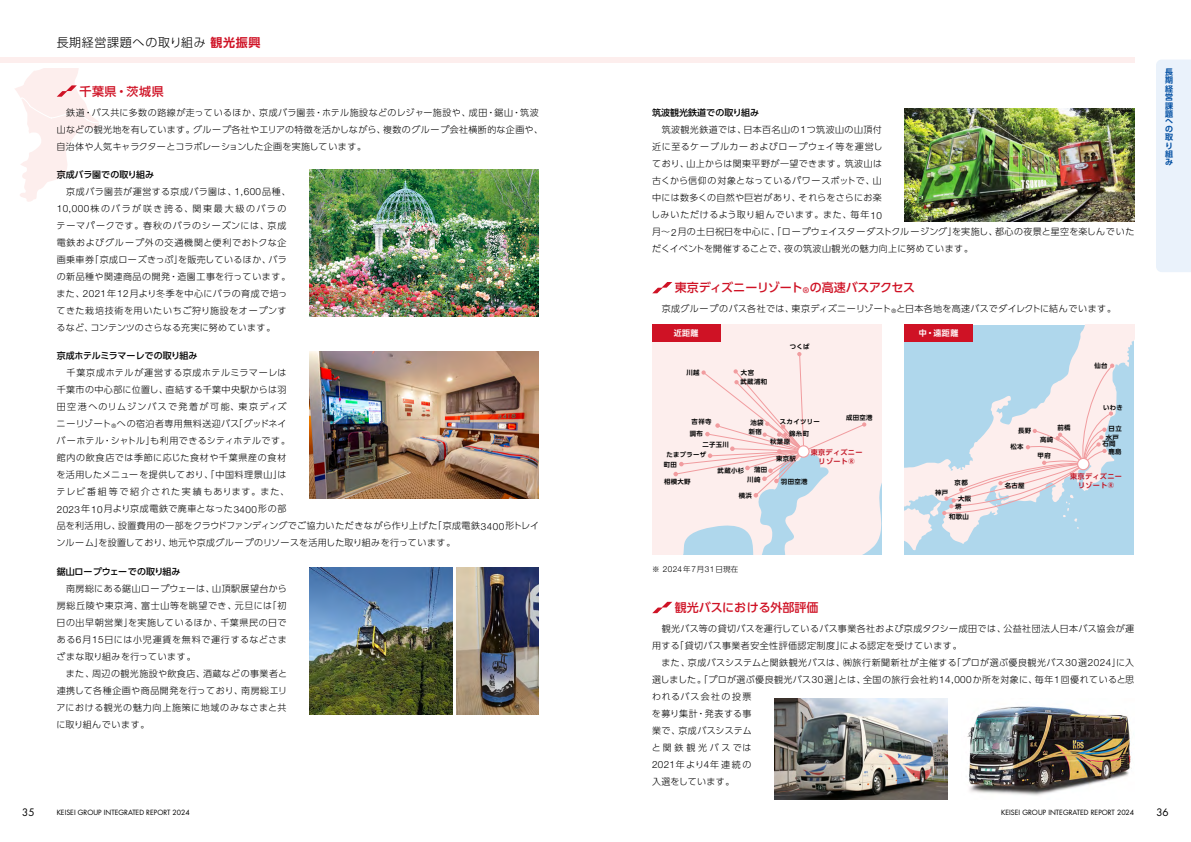
<style>
.page{position:relative;width:1191px;height:842px;background:#fff}
.page>*{position:absolute;margin:0;border:0;box-sizing:border-box;transform-origin:0 0}
.t1{font:500 12px "UD Shin Go Pro";letter-spacing:-.005em;color:#cf1225}
.t2{font:300 12px "UD Shin Go Pro";letter-spacing:.05em;color:#000}
.t3{font:10px "Futura Std";color:#000}
.t4{font:300 9px/17px "UD Shin Go Pro";letter-spacing:.05em;color:#000}
.t5{font:500 9px "UD Shin Go Pro";letter-spacing:-.02em;color:#000}
.t6{font:500 9px "UD Shin Go Pro";color:#000}
.t7{font:300 8.2px "Helvetica Neue LT Std";letter-spacing:.045em;color:#000}
.t8{font:700 8px/8.4px "UD Shin Go Pro De";color:#004ea2;text-align:justify}
.t9{font:700 8px "UD Shin Go Pro De";letter-spacing:.05em;color:#fff}
.t10{font:700 7.1px/8.5px "UD Shin Go Pro De";letter-spacing:.05em;color:#c31827;text-align:center}
.t11{font:7px "Futura Std";color:#000}
.t12{font:700 6.4px/8.2px "UD Shin Go Pro De";letter-spacing:.05em;color:#000}
.s1{font-family:"UD Shin Go Pro De";font-weight:700;color:#cf1225}
.s2{font-weight:500}
.s3{font-family:"Helvetica Neue LT Std";font-size:9.9px}
.s4{font-family:"Helvetica Neue LT Std";font-size:5.9px}
.s5{font-family:"Helvetica Neue LT Std";font-size:7.9px}
.s6{font-family:"UD Shin Go Pro";font-size:7.5px}
</style>
<div class="page">
<div style="left:0;top:57px;width:1134px;height:5px;background:#fdeeed"></div>
<svg style="left:15px;top:68px;width:84px;height:134px"></svg>
<img style="left:309px;top:351px;width:230px;height:148px">
<img style="left:309px;top:567px;width:143px;height:147px">
<img style="left:456px;top:567px;width:83px;height:147px">
<img style="left:309px;top:169px;width:230px;height:148px">
<svg style="left:904px;top:325px;width:230px;height:219px;background:#bddaeb"></svg>
<svg style="left:652px;top:325px;width:230px;height:229px;background:#f2eaec"></svg>
<svg style="left:673px;top:352px;width:193px;height:145px;background:#f7e7e8"></svg>
<div style="left:797px;top:446px;width:12px;height:11px;background:#fff;border-radius:50%"></div>
<div style="left:797px;top:445px;width:12px;height:13px;border:1px solid #f19c9f;border-radius:50%"></div>
<svg style="left:904px;top:364px;width:210px;height:190px;background:#d1dee9"></svg>
<div style="left:1077px;top:458px;width:12px;height:12px;background:#fff;border-radius:50%"></div>
<div style="left:1077px;top:458px;width:12px;height:12px;border:1px solid #f19c9f;border-radius:50%"></div>
<svg style="left:652px;top:282px;width:20px;height:11px"></svg>
<svg style="left:652px;top:602px;width:20px;height:11px"></svg>
<div style="left:652px;top:325px;width:68px;height:17px;background:#cf1225"></div>
<div style="left:904px;top:325px;width:68px;height:17px;background:#cf1225"></div>
<img style="left:904px;top:108px;width:230px;height:114px">
<img style="left:967px;top:706px;width:165px;height:90px">
<img style="left:774px;top:698px;width:173px;height:101px">
<div style="left:1156px;top:60px;width:35px;height:212px;background:#eaf2fb"></div>
<h1 class="t2" style="left:57px;top:33px;width:205px">長期経営課題への取り組み<span class="s1">観光振興</span></h1>
<h1 class="t1" style="left:79px;top:81px;width:86px">千葉県・茨城県</h1>
<p class="t4" style="left:57px;top:103px;width:488px">　鉄道・バス共に多数の路線が走っているほか、京成バラ園芸・ホテル施設などのレジャー施設や、成田・鋸山・筑波山などの観光地を有しています。グループ各社やエリアの特徴を活かしながら、複数のグループ会社横断的な企画や、自治体や人気キャラクターとコラボレーションした企画を実施しています。</p>
<p class="t4" style="left:56px;top:166px;width:236px"><span class="s2">京成バラ園での取り組み<br></span>　京成バラ園芸が運営する京成バラ園は、<span class="s3">1,600</span>品種、<br><span class="s3">10,000</span>株のバラが咲き誇る、関東最大級のバラのテーマパークです。春秋のバラのシーズンには、京成電鉄およびグループ外の交通機関と便利でおトクな企画乗車券「京成ローズきっぷ」を販売しているほか、バラの新品種や関連商品の開発・造園工事を行っています。また、<span class="s3">2021</span>年<span class="s3">12</span>月より冬季を中心にバラの育成で培ってきた栽培技術を用いたいちご狩り施設をオープンするなど、コンテンツのさらなる充実に努めています。</p>
<p class="t5" style="left:57px;top:349px;width:142px">京成ホテルミラマーレでの取り組み</p>
<p class="t4" style="left:56px;top:364px;width:484px">　千葉京成ホテルが運営する京成ホテルミラマーレは<br>千葉市の中心部に位置し、直結する千葉中央駅からは羽<br>田空港へのリムジンバスで発着が可能、東京ディズ<br>ニーリゾート<span class="s4">®</span>への宿泊者専用無料送迎バス「グッドネイ<br>バーホテル・シャトル」も利用できるシティホテルです。<br>館内の飲食店では季節に応じた食材や千葉県産の食材<br>を活用したメニューを提供しており、「中国料理景山」は<br>テレビ番組等で紹介された実績もあります。また、<br><span class="s3">2023</span>年<span class="s3">10</span>月より京成電鉄で廃車となった<span class="s3">3400</span>形の部<br>品を利活用し、設置費用の一部をクラウドファンディングでご協力いただきながら作り上げた「京成電鉄<span class="s3">3400</span>形トレインルーム」を設置しており、地元や京成グループのリソースを活用した取り組みを行っています。</p>
<p class="t6" style="left:57px;top:564px;width:125px">鋸山ロープウェーでの取り組み</p>
<p class="t4" style="left:56px;top:579px;width:232px">　南房総にある鋸山ロープウェーは、山頂駅展望台から房総丘陵や東京湾、富士山等を眺望でき、元旦には「初日の出早朝営業」を実施しているほか、千葉県民の日である<span class="s3">6</span>月<span class="s3">15</span>日には小児運賃を無料で運行するなどさまざまな取り組みを行っています。<br>　また、周辺の観光施設や飲食店、酒蔵などの事業者と連携して各種企画や商品開発を行っており、南房総エリアにおける観光の魅力向上施策に地域のみなさまと共に取り組んでいます。</p>
<p class="t4" style="left:651px;top:104px;width:485px"><span class="s2">筑波観光鉄道での取り組み<br></span>　筑波観光鉄道では、日本百名山の<span class="s3">1</span>つ筑波山の山頂付<br>近に至るケーブルカーおよびロープウェイ等を運営し<br>ており、山上からは関東平野が一望できます。筑波山は<br>古くから信仰の対象となっているパワースポットで、山<br>中には数多くの自然や巨岩があり、それらをさらにお楽<br>しみいただけるよう取り組んでいます。また、毎年<span class="s3">10<br></span>月～<span class="s3">2</span>月の土日祝日を中心に、「ロープウェイスターダストクルージング」を実施し、都心の夜景と星空を楽しんでいただくイベントを開催することで、夜の筑波山観光の魅力向上に努めています。</p>
<h1 class="t1" style="left:675px;top:278px;width:242px">東京ディズニーリゾート<span class="s5">®</span>の高速バスアクセス</h1>
<p class="t4" style="left:652px;top:300px;width:465px">　京成グループのバス各社では、東京ディズニーリゾート<span class="s4">®</span>と日本各地を高速バスでダイレクトに結んでいます。</p>
<p class="t9" style="left:674px;top:327px;width:26px">近距離</p>
<p class="t9" style="left:918px;top:327px;width:41px">中・遠距離</p>
<p class="t12" style="left:789px;top:343px;width:21px">つくば</p>
<p class="t12" style="left:686px;top:368px;width:15px">川越</p>
<p class="t12" style="left:741px;top:368px;width:15px">大宮</p>
<p class="t12" style="left:1094px;top:361px;width:15px">仙台</p>
<p class="t12" style="left:740px;top:378px;width:28px">武蔵浦和</p>
<p class="t12" style="left:846px;top:413px;width:28px">成田空港</p>
<p class="t12" style="left:780px;top:417px;width:41px">スカイツリー</p>
<p class="t12" style="left:691px;top:417px;width:21px">吉祥寺</p>
<p class="t12" style="left:748px;top:418px;width:16px;line-height:9.1px">池袋新宿</p>
<p class="t12" style="left:702px;top:428px;width:28px;line-height:11.3px;text-indent:-13px">調布<br>二子玉川</p>
<p class="t12" style="left:789px;top:430px;width:21px">錦糸町</p>
<p class="t12" style="left:770px;top:437px;width:21px">秋葉原</p>
<p class="t10" style="left:810px;top:448px;width:53px">東京ディズニーリゾート®</p>
<p class="t12" style="left:666px;top:450px;width:41px">たまプラーザ</p>
<p class="t12" style="left:776px;top:454px;width:21px">東京駅</p>
<p class="t12" style="left:664px;top:460px;width:15px">町田</p>
<p class="t12" style="left:754px;top:466px;width:15px">蒲田</p>
<p class="t12" style="left:717px;top:467px;width:28px">武蔵小杉</p>
<p class="t12" style="left:664px;top:477px;width:28px">相模大野</p>
<p class="t12" style="left:747px;top:475px;width:15px">川崎</p>
<p class="t12" style="left:739px;top:492px;width:15px">横浜</p>
<p class="t12" style="left:781px;top:477px;width:28px">羽田空港</p>
<p class="t12" style="left:954px;top:478px;width:15px">京都</p>
<p class="t12" style="left:935px;top:488px;width:15px">神戸</p>
<p class="t12" style="left:955px;top:494px;width:17px;text-indent:3px">大阪堺</p>
<p class="t12" style="left:1018px;top:426px;width:15px">長野</p>
<p class="t12" style="left:1010px;top:443px;width:15px">松本</p>
<p class="t12" style="left:1057px;top:423px;width:15px">前橋</p>
<p class="t12" style="left:1040px;top:435px;width:15px">高崎</p>
<p class="t12" style="left:1037px;top:452px;width:15px">甲府</p>
<p class="t12" style="left:1103px;top:403px;width:21px">いわき</p>
<p class="t12" style="left:1108px;top:424px;width:15px">日立</p>
<p class="t12" style="left:1108px;top:447px;width:15px">鹿島</p>
<p class="t12" style="left:1102px;top:433px;width:18px;line-height:7px;text-align:center">水戸石岡</p>
<p class="t12" style="left:1004px;top:481px;width:21px">名古屋</p>
<p class="t10" style="left:1070px;top:472px;width:53px">東京ディズニーリゾート®</p>
<p class="t12" style="left:949px;top:512px;width:21px">和歌山</p>
<p class="t7" style="left:652px;top:564px;width:88px"><span class="s6">※</span> 2024<span class="s6">年</span>7<span class="s6">月</span>31<span class="s6">日現在</span></p>
<h1 class="t1" style="left:675px;top:598px;width:145px">観光バスにおける外部評価</h1>
<p class="t4" style="left:651px;top:620px;width:484px">　観光バス等の貸切バスを運行しているバス事業各社および京成タクシー成田では、公益社団法人日本バス協会が運用する「貸切バス事業者安全性評価認定制度」による認定を受けています。<br>　また、京成バスシステムと関鉄観光バスは、㈱旅行新聞新社が主催する「プロが選ぶ優良観光バス<span class="s3">30</span>選<span class="s3">2024</span>」に入選しました。「プロが選ぶ優良観光バス<span class="s3">30</span>選」とは、全国の旅行会社約<span class="s3">14,000</span>か所を対象に、毎年<span class="s3">1</span>回優れていると思われるバス会社の投票<br>を募り集計・発表する事<br>業で、京成バスシステム<br>と関鉄観光バスでは<br><span class="s3">2021</span>年より<span class="s3">4</span>年連続の<br>入選をしています。</p>
<p class="t8" style="left:1165px;top:68px;width:9px">長期経営課題</p>
<p class="t8" style="left:1165px;top:117px;width:9px;text-align:left">への取り組み</p>
<p class="t3" style="left:22px;top:806px;width:14px">35</p>
<p class="t11" style="left:57px;top:808px;width:134px">KEISEI GROUP INTEGRATED REPORT 2024</p>
<p class="t11" style="left:1001px;top:808px;width:134px">KEISEI GROUP INTEGRATED REPORT 2024</p>
<p class="t3" style="left:1156px;top:806px;width:14px">36</p>
</div>
